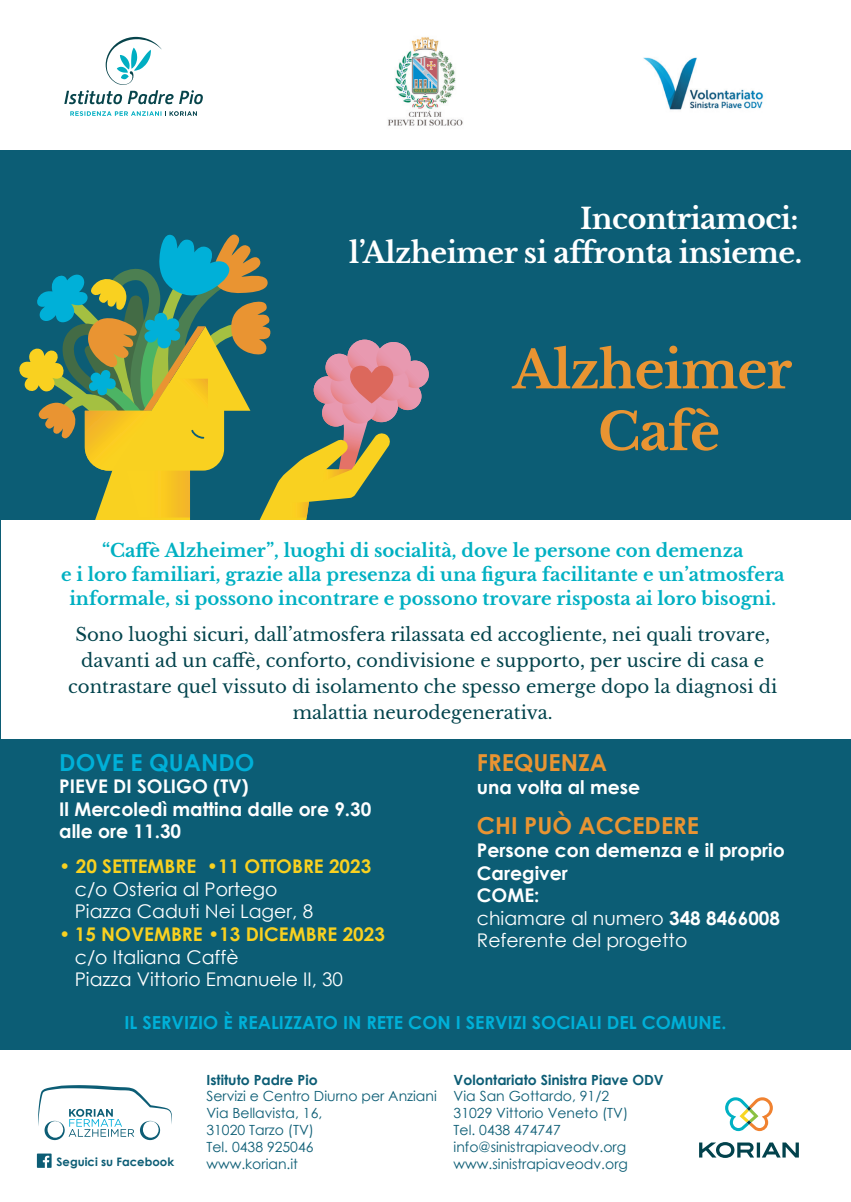
<style>
.page{position:relative;width:851px;height:1202px;background:#fff}
.page>*{position:absolute;margin:0;border:0;box-sizing:border-box;transform-origin:0 0}
.t1{font:700 51.4px/61.8px "Libre Baskerville";letter-spacing:-.02em;color:#e99432;text-align:center}
.t2{font:700 28.6px/34.2px "Libre Baskerville";letter-spacing:-.02em;color:#fff;text-align:right}
.t3{font:700 23.4px "Century Gothic";color:#e99432}
.t4{font:700 23.4px "Century Gothic";color:#00b0d8}
.t5{font:700 18.8px/22.6px "Century Gothic";color:#fff}
.t6{font:18.8px/22.6px "Century Gothic";color:#fff}
.t7{font:700 18.8px "Century Gothic";color:#f9d120}
.t8{font:18px/26px "Libre Baskerville";color:#02434c;text-align:center}
.t9{font:700 18px/23.8px "Libre Baskerville";color:#00b0c2;text-align:center}
.t10{font:700 18px "Century Gothic";color:#00b0d8}
.t11{font:14px/16.8px "Century Gothic";color:#0c5d75}
.t12{font:700 14px "Century Gothic";color:#0c5d75}
.t13{font:700 11.6px "Century Gothic";color:#0c5d75}
.s1{font-weight:400}
</style>
<div class="page">
<div style="left:0;top:150px;width:850px;height:899px;background:#0c5d75"></div>
<svg style="left:19px;top:234px;width:410px;height:286px"></svg>
<div style="left:1px;top:520px;width:849px;height:219px;background:#fff"></div>
<svg style="left:38px;top:1085px;width:134px;height:55px"></svg>
<svg style="left:37px;top:1153px;width:15px;height:15px"></svg>
<svg style="left:725px;top:1097px;width:47px;height:34px"></svg>
<svg style="left:699px;top:1142px;width:99px;height:16px"></svg>
<img style="left:388px;top:37px;width:75px;height:89px">
<img style="left:643px;top:57px;width:121px;height:53px">
<svg style="left:64px;top:37px;width:139px;height:67px"></svg>
<svg style="left:70px;top:111px;width:127px;height:5px"></svg>
<h2 class="t2" style="left:349px;top:202px;width:454px">Incontriamoci:<br>l’Alzheimer si affronta insieme.</h2>
<h1 class="t1" style="left:512px;top:339px;width:281px">Alzheimer<br>Cafè</h1>
<p class="t9" style="left:61px;top:539px;width:724px">“Caffè Alzheimer”, luoghi di socialità, dove le persone con demenza<br>e i loro familiari, grazie alla presenza di una figura facilitante e un’atmosfera informale, si possono incontrare e possono trovare risposta ai loro bisogni.</p>
<p class="t8" style="left:68px;top:621px;width:710px">Sono luoghi sicuri, dall’atmosfera rilassata ed accogliente, nei quali trovare, davanti ad un caffè, conforto, condivisione e supporto, per uscire di casa e contrastare quel vissuto di isolamento che spesso emerge dopo la diagnosi di malattia neurodegenerativa.</p>
<p class="t4" style="left:59px;top:747px;width:197px">DOVE E QUANDO</p>
<p class="t5" style="left:59px;top:775px;width:313px">PIEVE DI SOLIGO (TV)<br>Il Mercoledì mattina dalle ore 9.30 alle ore 11.30</p>
<p class="t7" style="left:59px;top:854px;width:313px">• 20 SETTEMBRE •11 OTTOBRE 2023</p>
<p class="t6" style="left:75px;top:877px;width:240px">c/o Osteria al Portego<br>Piazza Caduti Nei Lager, 8</p>
<p class="t7" style="left:59px;top:922px;width:327px">• 15 NOVEMBRE •13 DICEMBRE 2023</p>
<p class="t6" style="left:75px;top:945px;width:270px">c/o Italiana Caffè<br>Piazza Vittorio Emanuele II, 30</p>
<p class="t3" style="left:477px;top:748px;width:132px">FREQUENZA</p>
<p class="t5" style="left:477px;top:775px;width:165px">una volta al mese</p>
<p class="t3" style="left:477px;top:811px;width:223px">CHI PUÒ ACCEDERE</p>
<p class="t5" style="left:477px;top:838px;width:309px">Persone con demenza e il proprio<br>Caregiver<br>COME:<br><span class="s1">chiamare al numero</span> 348 8466008<br><span class="s1">Referente del progetto</span></p>
<p class="t10" style="left:124px;top:1011px;width:603px">IL SERVIZIO È REALIZZATO IN RETE CON I SERVIZI SOCIALI DEL COMUNE.</p>
<p class="t13" style="left:57px;top:1155px;width:119px">Seguici su Facebook</p>
<p class="t12" style="left:206px;top:1071px;width:113px">Istituto Padre Pio</p>
<p class="t11" style="left:206px;top:1088px;width:232px">Servizi e Centro Diurno per Anziani<br>Via Bellavista, 16,<br>31020 Tarzo (TV)<br>Tel. 0438 925046<br>www.korian.it</p>
<p class="t12" style="left:453px;top:1071px;width:211px">Volontariato Sinistra Piave ODV</p>
<p class="t11" style="left:453px;top:1088px;width:176px">Via San Gottardo, 91/2<br>31029 Vittorio Veneto (TV)<br>Tel. 0438 474747 info@sinistrapiaveodv.org www.sinistrapiaveodv.org</p>
</div>
